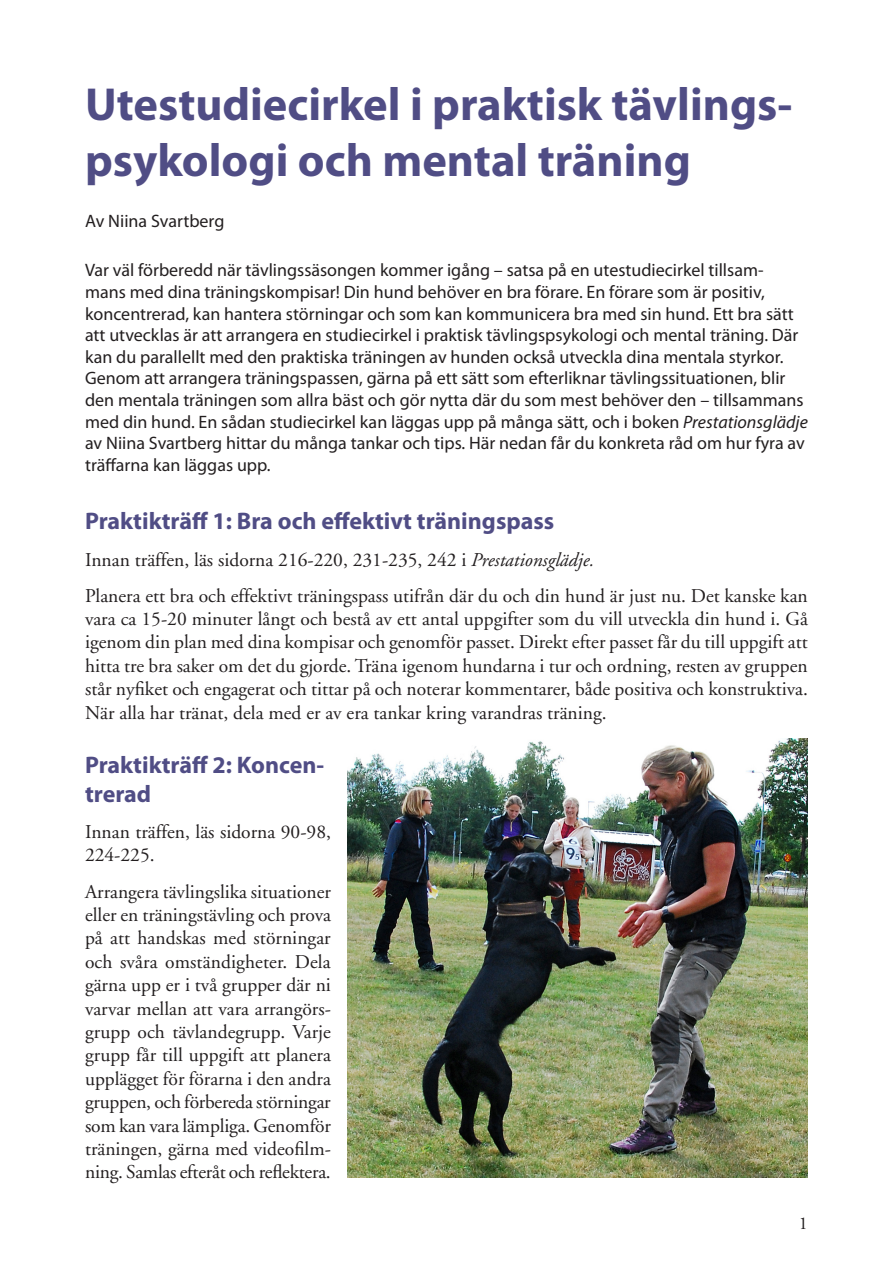
<style>
.page{position:relative;width:893px;height:1263px;background:#fff}
.page>*{position:absolute;margin:0;border:0;box-sizing:border-box;transform-origin:0 0}
.Mellanrubrik_Stor{font:700 46.5px/55.8px "Myriad Pro";color:#504d85}
.Mellanrubrik{font:700 24px/28.8px "Myriad Pro";color:#504d85}
.Normal_u_indrag{font:19.5px/23.4px "Adobe Garamond";color:#231f20;text-align:justify}
.Mellanrubrik_liten{font:18px/21.6px "Myriad Pro";color:#231f20}
.t1{font:18px "Adobe Garamond";color:#231f20}
.s1{font-style:italic}
</style>
<div class="page">
<img style="left:347px;top:739px;width:461px;height:439px">
<p class="Mellanrubrik_Stor" style="left:85px;top:75px;width:709px">Utestudiecirkel i praktisk tävlings&shy;psykologi och mental träning</p>
<p class="Mellanrubrik_liten" style="left:85px;top:210px;width:141px">Av Niina Svartberg</p>
<p class="Mellanrubrik_liten" style="left:85px;top:259px;width:724px">Var väl förberedd när tävlingssäsongen kommer igång – satsa på en utestudiecirkel tillsam&shy;mans med dina träningskompisar! Din hund behöver en bra förare. En förare som är positiv, koncentrerad, kan hantera störningar och som kan kommunicera bra med sin hund. Ett bra sätt att utvecklas är att arrangera en studiecirkel i praktisk tävlingspsykologi och mental träning. Där kan du parallellt med den praktiska träningen av hunden också utveckla dina mentala styrkor.<br>Genom att arrangera träningspassen, gärna på ett sätt som efterliknar tävlingssituationen, blir den mentala träningen som allra bäst och gör nytta där du som mest behöver den – tillsammans med din hund. En sådan studiecirkel kan läggas upp på många sätt, och i boken <span class="s1">Prestationsglädje </span>av Niina Svartberg hittar du många tankar och tips. Här nedan får du konkreta råd om hur fyra av träffarna kan läggas upp.</p>
<p class="Mellanrubrik" style="left:85px;top:506px;width:471px">Praktikträff 1: Bra och effektivt träningspass</p>
<p class="Normal_u_indrag" style="left:85px;top:548px;width:511px">Innan träffen, läs sidorna 216-220, 231-235, 242 i <span class="s1">Prestationsglädje.</span></p>
<p class="Normal_u_indrag" style="left:85px;top:584px;width:724px">Planera ett bra och effektivt träningspass utifrån där du och din hund är just nu. Det kanske kan vara ca 15-20 minuter långt och bestå av ett antal uppgifter som du vill utveckla din hund i. Gå igenom din plan med dina kompisar och genomför passet. Direkt efter passet får du till uppgift att hitta tre bra saker om det du gjorde. Träna igenom hundarna i tur och ordning, resten av gruppen står nyfiket och engagerat och tittar på och noterar kommentarer, både positiva och konstruktiva.<br>När alla har tränat, dela med er av era tankar kring varandras träning.</p>
<p class="Mellanrubrik" style="left:85px;top:750px;width:241px">Praktikträff 2: Koncen&shy;trerad</p>
<p class="Normal_u_indrag" style="left:85px;top:820px;width:247px">Innan träffen, läs sidorna 90-98,<br>224-225.</p>
<p class="Normal_u_indrag" style="left:85px;top:880px;width:247px">Arrangera tävlingslika situationer eller en träningstävling och prova på att handskas med störningar och svåra omständigheter. Dela gärna upp er i två grupper där ni varvar mellan att vara arrangörs&shy;grupp och tävlandegrupp. Varje grupp får till uppgift att planera upplägget för förarna i den andra gruppen, och förbereda störningar som kan vara lämpliga. Genomför träningen, gärna med videofilm&shy;ning. Samlas efteråt och reflektera.</p>
<p class="t1" style="left:799px;top:1214px;width:10px">1</p>
</div>
